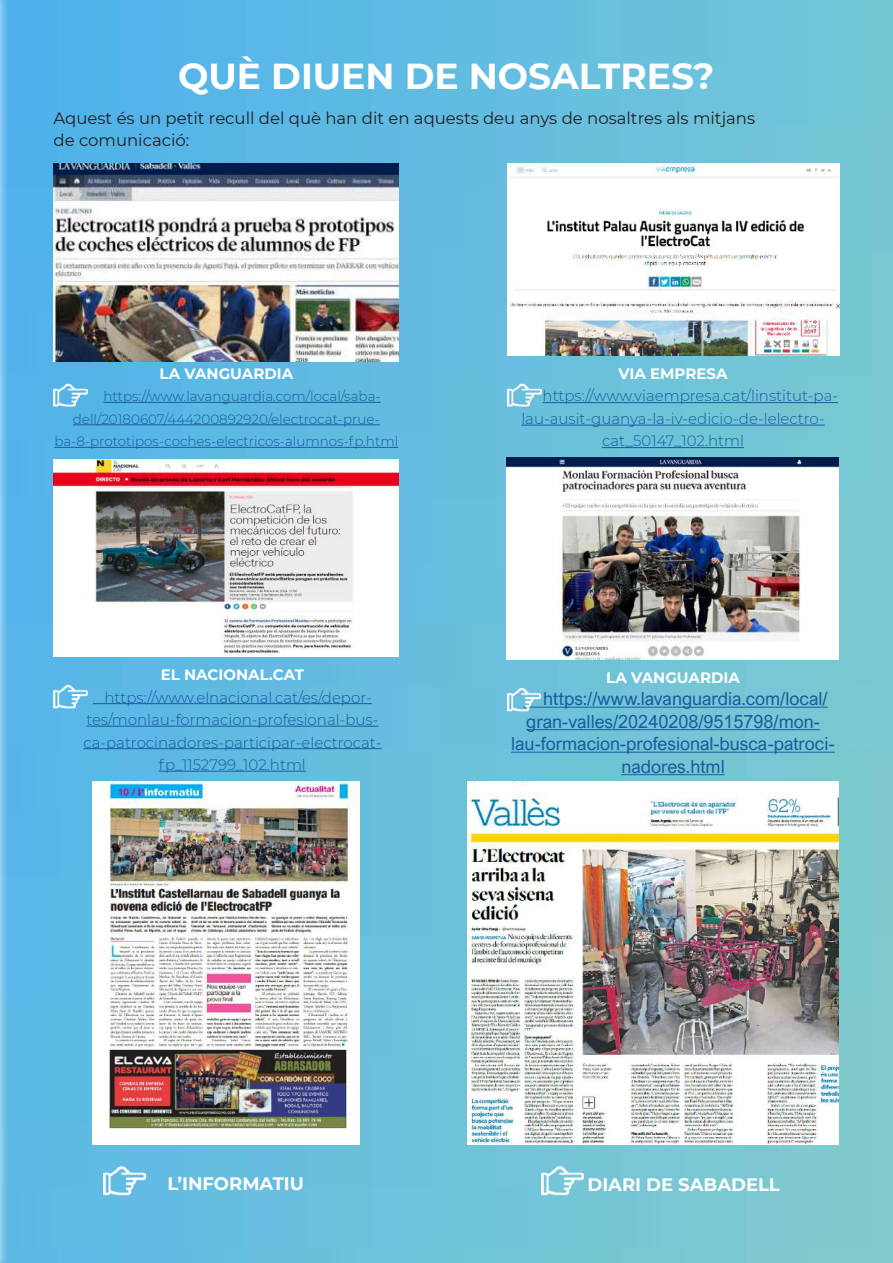
<style>
.page{position:relative;width:893px;height:1263px;background:#fff}
.page>*{position:absolute;margin:0;border:0;box-sizing:border-box;transform-origin:0 0}
.t1{font:700 36px "Montserrat";color:#fff}
.t2{font:18px "Arial Nova";color:#175d9e}
.t3{font:700 18px "Montserrat";color:#fff}
.t4{font:16.5px/22.5px "Montserrat";color:#231f20}
.t5{font:300 15px "Montserrat";color:#175d9e}
.t6{font:700 15px "Montserrat";color:#fff}
.t7{font:300 13.5px "Montserrat";color:#175d9e}
</style>
<div class="page">
<img style="left:10px;top:0;width:883px;height:1263px">
<img style="left:54px;top:164px;width:345px;height:197px">
<img style="left:54px;top:459px;width:345px;height:198px">
<hr style="left:103px;top:402px;width:278px;height:1px;background:#175d9e">
<hr style="left:73px;top:424px;width:307px;height:1px;background:#175d9e">
<hr style="left:54px;top:447px;width:344px;height:1px;background:#175d9e">
<hr style="left:543px;top:402px;width:295px;height:1px;background:#175d9e">
<hr style="left:521px;top:425px;width:304px;height:1px;background:#175d9e">
<hr style="left:602px;top:447px;width:142px;height:1px;background:#175d9e">
<img style="left:507px;top:163px;width:332px;height:192px">
<img style="left:54px;top:378px;width:33px;height:34px">
<hr style="left:93px;top:703px;width:279px;height:1px;background:#175d9e">
<hr style="left:86px;top:726px;width:292px;height:1px;background:#175d9e">
<hr style="left:83px;top:748px;width:298px;height:1px;background:#175d9e">
<hr style="left:159px;top:771px;width:147px;height:1px;background:#175d9e">
<img style="left:54px;top:679px;width:33px;height:34px">
<img style="left:506px;top:457px;width:333px;height:203px">
<hr style="left:523px;top:707px;width:305px;height:1px;background:#175d9e">
<hr style="left:526px;top:729px;width:294px;height:1px;background:#175d9e">
<hr style="left:511px;top:752px;width:324px;height:1px;background:#175d9e">
<hr style="left:621px;top:774px;width:104px;height:1px;background:#175d9e">
<img style="left:508px;top:683px;width:33px;height:33px">
<img style="left:93px;top:782px;width:267px;height:363px">
<img style="left:467px;top:782px;width:372px;height:362px">
<img style="left:104px;top:1159px;width:42px;height:42px">
<img style="left:507px;top:378px;width:34px;height:34px">
<img style="left:541px;top:1159px;width:42px;height:43px">
<div style="left:0;top:0;width:10px;height:1263px;background:#fff;opacity:.75"></div>
<img style="left:0;top:0;width:1px;height:1263px">
<h1 class="t1" style="left:178px;top:50px;width:538px">QUÈ DIUEN DE NOSALTRES?</h1>
<p class="t4" style="left:54px;top:106px;width:703px">Aquest és un petit recull del què han dit en aquests deu anys de nosaltres als mitjans de comunicació:</p>
<p class="t6" style="left:160px;top:363px;width:135px">LA VANGUARDIA</p>
<p class="t7" style="left:103px;top:387px;width:279px">https://www.lavanguardia.com/local/saba-</p>
<p class="t7" style="left:73px;top:410px;width:308px">dell/20180607/444200892920/electrocat-prue-</p>
<p class="t7" style="left:54px;top:432px;width:345px">ba-8-prototipos-coches-electricos-alumnos-fp.html</p>
<p class="t6" style="left:161px;top:664px;width:145px">EL NACIONAL.CAT</p>
<p class="t5" style="left:105px;top:687px;width:269px">https://www.elnacional.cat/es/depor-</p>
<p class="t5" style="left:86px;top:709px;width:294px">tes/monlau-formacion-profesional-bus-</p>
<p class="t5" style="left:83px;top:732px;width:299px">ca-patrocinadores-participar-electrocat-</p>
<p class="t5" style="left:159px;top:754px;width:148px">fp_1152799_102.html</p>
<p class="t6" style="left:619px;top:363px;width:110px">VIA EMPRESA</p>
<p class="t5" style="left:543px;top:386px;width:297px">https://www.viaempresa.cat/linstitut-pa-</p>
<p class="t5" style="left:521px;top:408px;width:305px">lau-ausit-guanya-la-iv-edicio-de-lelectro-</p>
<p class="t5" style="left:602px;top:431px;width:144px">cat_50147_102.html</p>
<p class="t6" style="left:606px;top:667px;width:135px">LA VANGUARDIA</p>
<p class="t2" style="left:543px;top:689px;width:286px">https://www.lavanguardia.com/local/</p>
<p class="t2" style="left:526px;top:711px;width:295px">gran-valles/20240208/9515798/mon-</p>
<p class="t2" style="left:511px;top:734px;width:325px">lau-formacion-profesional-busca-patroci-</p>
<p class="t2" style="left:621px;top:756px;width:105px">nadores.html</p>
<p class="t3" style="left:167px;top:1170px;width:138px">L’INFORMATIU</p>
<p class="t3" style="left:587px;top:1171px;width:194px">DIARI DE SABADELL</p>
</div>
